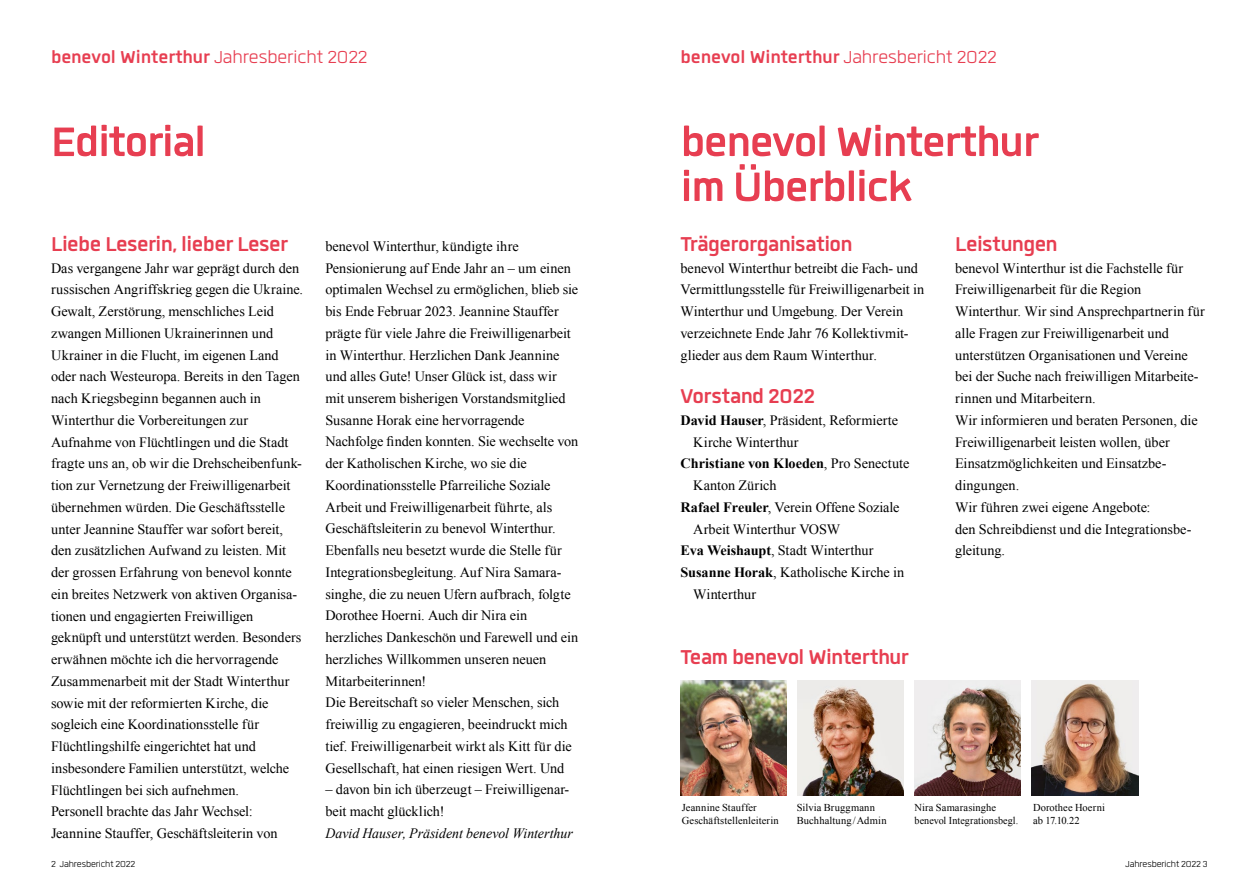
<style>
.page{position:relative;width:1259px;height:893px;background:#fff}
.page>*{position:absolute;margin:0;border:0;box-sizing:border-box;transform-origin:0 0}
.t1{font:700 57px/45px "Quan";letter-spacing:-.025em;color:#e73e51}
.t2{font:700 27.75px "Quan";letter-spacing:-.02em;color:#e73e51}
.t3{font:700 24px "Quan";letter-spacing:-.005em;color:#e73e51}
.t4{font:14.25px/21.8px "Times New Roman";color:#000}
.t5{font:italic 14.25px "Times New Roman";color:#000}
.t6{font:700 14.25px "Times New Roman";letter-spacing:-.005em;color:#000}
.t7{font:300 12px "Quan";letter-spacing:-.01em;color:#000}
.t8{font:10.5px "Times New Roman";letter-spacing:.01em;color:#000}
.t9{font:10.5px "Times New Roman";letter-spacing:.01em;color:#000;scale:.96 1}
.s1{font-weight:300}
.s2{font-weight:700}
.s3{font-weight:400}
</style>
<div class="page">
<img style="left:797px;top:680px;width:107px;height:115px">
<img style="left:1031px;top:680px;width:107px;height:115px">
<img style="left:680px;top:680px;width:107px;height:115px">
<img style="left:914px;top:680px;width:106px;height:115px">
<h3 class="t3" style="left:51px;top:45px;width:318px">benevol Winterthur <span class="s1">Jahresbericht 2022</span></h3>
<h3 class="t3" style="left:680px;top:45px;width:318px">benevol Winterthur <span class="s1">Jahresbericht 2022</span></h3>
<h1 class="t1" style="left:51px;top:119px;width:156px">Editorial</h1>
<h2 class="t2" style="left:51px;top:231px;width:238px">Liebe Leserin, lieber Leser</h2>
<p class="t4" style="left:51px;top:257px;width:254px">Das vergangene Jahr war geprägt durch den russischen Angriffskrieg gegen die Ukraine.<br>Gewalt, Zerstörung, menschliches Leid zwangen Millionen Ukrainerinnen und Ukrainer in die Flucht, im eigenen Land oder nach Westeuropa. Bereits in den Tagen nach Kriegsbeginn begannen auch in Winterthur die Vorbereitungen zur Aufnahme von Flüchtlingen und die Stadt fragte uns an, ob wir die Drehscheibenfunk&shy;tion zur Vernetzung der Freiwilligenarbeit übernehmen würden. Die Geschäftsstelle unter Jeannine Stauffer war sofort bereit, den zusätzlichen Aufwand zu leisten. Mit der grossen Erfahrung von benevol konnte ein breites Netzwerk von aktiven Organisa&shy;tionen und engagierten Freiwilligen geknüpft und unterstützt werden. Besonders erwähnen möchte ich die hervorragende Zusammenarbeit mit der Stadt Winterthur sowie mit der reformierten Kirche, die sogleich eine Koordinationsstelle für Flüchtlingshilfe eingerichtet hat und insbesondere Familien unterstützt, welche Flüchtlingen bei sich aufnehmen.<br>Personell brachte das Jahr Wechsel:<br>Jeannine Stauffer, Geschäftsleiterin von</p>
<p class="t4" style="left:325px;top:235px;width:254px">benevol Winterthur, kündigte ihre Pensionierung auf Ende Jahr an – um einen optimalen Wechsel zu ermöglichen, blieb sie bis Ende Februar 2023. Jeannine Stauffer prägte für viele Jahre die Freiwilligenarbeit in Winterthur. Herzlichen Dank Jeannine und alles Gute! Unser Glück ist, dass wir mit unserem bisherigen Vorstandsmitglied Susanne Horak eine hervorragende Nachfolge finden konnten. Sie wechselte von der Katholischen Kirche, wo sie die Koordinationsstelle Pfarreiliche Soziale Arbeit und Freiwilligenarbeit führte, als Geschäftsleiterin zu benevol Winterthur.<br>Ebenfalls neu besetzt wurde die Stelle für Integrationsbegleitung. Auf Nira Samara&shy;singhe, die zu neuen Ufern aufbrach, folgte Dorothee Hoerni. Auch dir Nira ein herzliches Dankeschön und Farewell und ein herzliches Willkommen unseren neuen Mitarbeiterinnen!<br>Die Bereitschaft so vieler Menschen, sich freiwillig zu engagieren, beeindruckt mich tief. Freiwilligenarbeit wirkt als Kitt für die Gesellschaft, hat einen riesigen Wert. Und</p>
<p class="t4" style="left:325px;top:779px;width:245px">– davon bin ich überzeugt – Freiwilligenar&shy;beit macht glücklich!</p>
<p class="t5" style="left:325px;top:824px;width:249px">David Hauser, Präsident benevol Winterthur</p>
<h1 class="t1" style="left:680px;top:119px;width:360px">benevol Winterthur im Überblick</h1>
<h2 class="t2" style="left:680px;top:231px;width:173px">Trägerorganisation</h2>
<p class="t4" style="left:680px;top:257px;width:245px">benevol Winterthur betreibt die Fach- und Vermittlungsstelle für Freiwilligenarbeit in Winterthur und Umgebung. Der Verein verzeichnete Ende Jahr 76 Kollektivmit&shy;glieder aus dem Raum Winterthur.</p>
<h2 class="t2" style="left:680px;top:383px;width:136px">Vorstand 2022</h2>
<p class="t4" style="left:680px;top:409px;width:219px"><span class="s2">David Hauser</span>, Präsident, Reformierte</p>
<p class="t4" style="left:693px;top:431px;width:107px">Kirche Winterthur</p>
<p class="t6" style="left:680px;top:454px;width:230px">Christiane von Kloeden<span class="s3">, Pro Senectute</span></p>
<p class="t4" style="left:693px;top:474px;width:85px">Kanton Zürich</p>
<p class="t4" style="left:680px;top:496px;width:221px"><span class="s2">Rafael Freuler</span>, Verein Offene Soziale</p>
<p class="t4" style="left:693px;top:518px;width:148px">Arbeit Winterthur VOSW</p>
<p class="t4" style="left:680px;top:539px;width:195px"><span class="s2">Eva Weishaupt</span>, Stadt Winterthur</p>
<p class="t4" style="left:680px;top:561px;width:225px"><span class="s2">Susanne Horak</span>, Katholische Kirche in</p>
<p class="t4" style="left:693px;top:583px;width:65px">Winterthur</p>
<h2 class="t2" style="left:680px;top:644px;width:230px">Team benevol Winterthur</h2>
<h2 class="t2" style="left:955px;top:231px;width:104px">Leistungen</h2>
<p class="t4" style="left:955px;top:257px;width:251px">benevol Winterthur ist die Fachstelle für Freiwilligenarbeit für die Region Winterthur. Wir sind Ansprechpartnerin für alle Fragen zur Freiwilligenarbeit und unterstützen Organisationen und Vereine bei der Suche nach freiwilligen Mitarbeite&shy;rinnen und Mitarbeitern.<br>Wir informieren und beraten Personen, die Freiwilligenarbeit leisten wollen, über Einsatzmöglichkeiten und Einsatzbe&shy;dingungen.<br>Wir führen zwei eigene Angebote:<br>den Schreibdienst und die Integrationsbe&shy;gleitung.</p>
<p class="t8" style="left:682px;top:800px;width:76px">Jeannine Stauffer</p>
<p class="t8" style="left:797px;top:800px;width:80px">Silvia Bruggmann</p>
<p class="t8" style="left:914px;top:800px;width:83px">Nira Samarasinghe</p>
<p class="t8" style="left:1033px;top:800px;width:74px">Dorothee Hoerni</p>
<p class="t8" style="left:682px;top:813px;width:98px">Geschäftstellenleiterin</p>
<p class="t8" style="left:797px;top:813px;width:91px">Buchhaltung/Admin</p>
<p class="t9" style="left:914px;top:813px;width:109px">benevol Integrationsbegl.</p>
<p class="t8" style="left:1033px;top:813px;width:48px">ab 17.10.22</p>
<p class="t7" style="left:51px;top:859px;width:86px">2 Jahresbericht 2022</p>
<p class="t7" style="left:1125px;top:859px;width:84px">Jahresbericht 2022 3</p>
</div>
